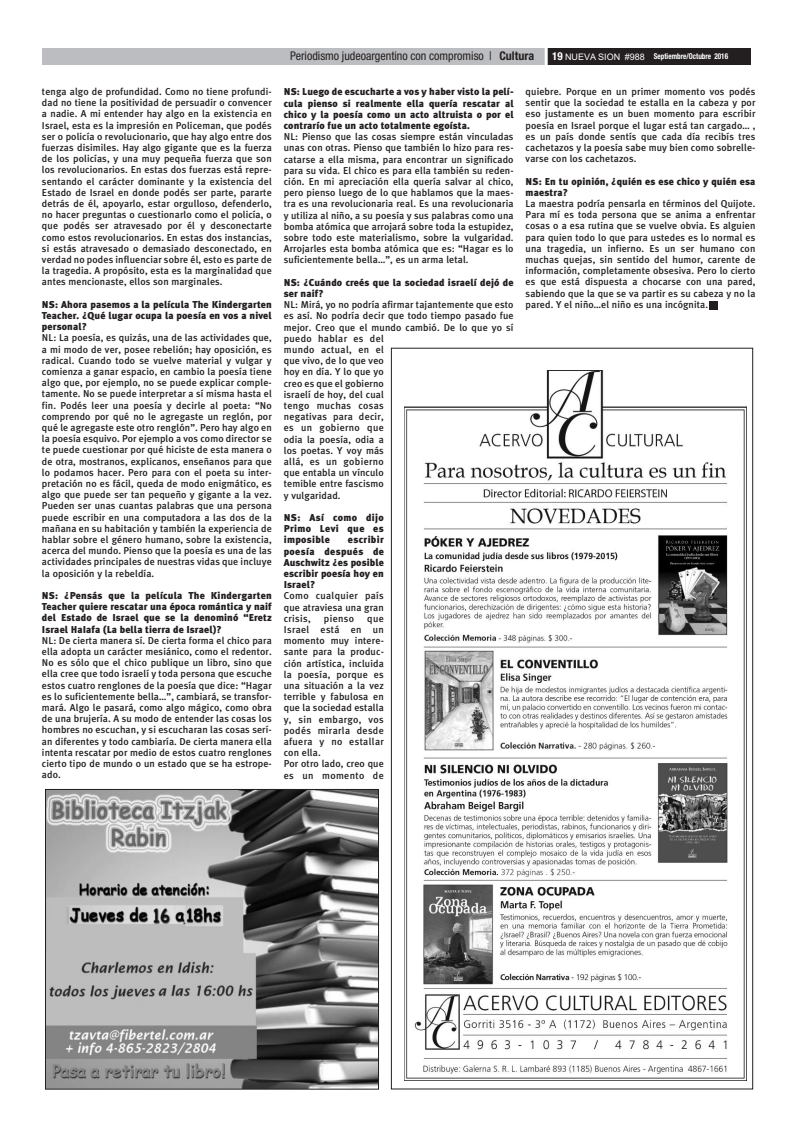
<style>
.page{position:relative;width:794px;height:1134px;background:#fff}
.page>*{position:absolute;margin:0;border:0;box-sizing:border-box;transform-origin:0 0}
.t1{font:condensed 12px "Helvetica Neue";color:#231f20}
.t2{font:500 10px/11.2px "Meta Plus";letter-spacing:.01em;color:#231f20;text-align:justify}
.t3{font:900 10px/11.2px "Meta Plus";letter-spacing:.01em;color:#231f20;text-align:justify}
.t4{font:700 condensed 8px "Helvetica Neue";color:#fff;scale:.9 1}
.s1{font-weight:700}
.s2{font-size:11px}
.s3{font-family:"Arial";font-weight:400;font-stretch:normal;font-size:9px}
</style>
<div class="page">
<div style="left:474px;top:48px;width:276px;height:17px;background:#231f20"></div>
<div style="left:42px;top:48px;width:504px;height:17px;background:#bcbdc0"></div>
<hr style="left:544px;top:48px;width:3px;height:17px;background:#fff">
<img style="left:47px;top:791px;width:330px;height:297px">
<div style="left:45px;top:789px;width:334px;height:301px;border:1px solid #231f20"></div>
<div style="left:709px;top:301px;width:8px;height:9px;background:#231f20"></div>
<img style="left:404px;top:371px;width:342px;height:710px">
<p class="t2" style="left:42px;top:86px;width:231px">tenga algo de profundidad. Como no tiene profundi&shy;dad no tiene la positividad de persuadir o convencer a nadie. A mi entender hay algo en la existencia en Israel, esta es la impresión en Policeman, que podés ser o policía o revolucionario, que hay algo entre dos fuerzas disimiles. Hay algo gigante que es la fuerza de los policías, y una muy pequeña fuerza que son los revolucionarios. En estas dos fuerzas está repre&shy;sentando el carácter dominante y la existencia del Estado de Israel en donde podés ser parte, pararte detrás de él, apoyarlo, estar orgulloso, defenderlo, no hacer preguntas o cuestionarlo como el policía, o que podés ser atravesado por él y desconectarte como estos revolucionarios. En estas dos instancias, si estás atravesado o demasiado desconectado, en verdad no podes influenciar sobre él, esto es parte de la tragedia. A propósito, esta es la marginalidad que antes mencionaste, ellos son marginales.</p>
<p class="t3" style="left:42px;top:299px;width:231px">NS: Ahora pasemos a la película The Kindergarten Teacher. ¿Qué lugar ocupa la poesía en vos a nivel personal?</p>
<p class="t2" style="left:42px;top:332px;width:231px">NL: La poesía, es quizás, una de las actividades que, a mi modo de ver, posee rebelión; hay oposición, es radical. Cuando todo se vuelve material y vulgar y comienza a ganar espacio, en cambio la poesía tiene algo que, por ejemplo, no se puede explicar comple&shy;tamente. No se puede interpretar a sí misma hasta el fin. Podés leer una poesía y decirle al poeta: “No comprendo por qué no le agregaste un reglón, por qué le agregaste este otro renglón”. Pero hay algo en la poesía esquivo. Por ejemplo a vos como director se te puede cuestionar por qué hiciste de esta manera o de otra, mostranos, explicanos, enseñanos para que lo podamos hacer. Pero para con el poeta su inter&shy;pretación no es fácil, queda de modo enigmático, es algo que puede ser tan pequeño y gigante a la vez.<br>Pueden ser unas cuantas palabras que una persona puede escribir en una computadora a las dos de la mañana en su habitación y también la experiencia de hablar sobre el género humano, sobre la existencia, acerca del mundo. Pienso que la poesía es una de las actividades principales de nuestras vidas que incluye la oposición y la rebeldía.</p>
<p class="t3" style="left:42px;top:590px;width:231px">NS: ¿Pensás que la película The Kindergarten Teacher quiere rescatar una época romántica y naif del Estado de Israel que se la denominó “Eretz Israel HaIafa (La bella tierra de Israel)?</p>
<p class="t2" style="left:42px;top:635px;width:231px">NL: De cierta manera sí. De cierta forma el chico para ella adopta un carácter mesiánico, como el redentor.<br>No es sólo que el chico publique un libro, sino que ella cree que todo israelí y toda persona que escuche estos cuatro renglones de la poesía que dice: “Hagar es lo suficientemente bella…”, cambiará, se transfor&shy;mará. Algo le pasará, como algo mágico, como obra de una brujería. A su modo de entender las cosas los hombres no escuchan, y si escucharan las cosas serí&shy;an diferentes y todo cambiaría. De cierta manera ella intenta rescatar por medio de estos cuatro renglones cierto tipo de mundo o un estado que se ha estrope&shy;ado.</p>
<p class="t1" style="left:290px;top:52px;width:245px">Periodismo judeoargentino con compromiso | <span class="s1">Cultura</span></p>
<p class="t4" style="left:552px;top:54px;width:197px"><span class="s2">19</span> <span class="s3">NUEVA SION #988</span> Septiembre/Octubre 2016</p>
<p class="t3" style="left:284px;top:86px;width:231px">NS: Luego de escucharte a vos y haber visto la pelí&shy;cula pienso si realmente ella quería rescatar al chico y la poesía como un acto altruista o por el contrarío fue un acto totalmente egoísta.</p>
<p class="t2" style="left:284px;top:131px;width:231px">NL: Pienso que las cosas siempre están vinculadas unas con otras. Pienso que también lo hizo para res&shy;catarse a ella misma, para encontrar un significado para su vida. El chico es para ella también su reden&shy;ción. En mi apreciación ella quería salvar al chico, pero pienso luego de lo que hablamos que la maes&shy;tra es una revolucionaria real. Es una revolucionaria y utiliza al niño, a su poesía y sus palabras como una bomba atómica que arrojará sobre toda la estupidez, sobre todo este materialismo, sobre la vulgaridad.<br>Arrojarles esta bomba atómica que es: “Hagar es lo suficientemente bella…”, es un arma letal.</p>
<p class="t3" style="left:284px;top:277px;width:231px">NS: ¿Cuándo creés que la sociedad israelí dejó de ser naif?</p>
<p class="t2" style="left:284px;top:299px;width:231px;text-align:left">NL: Mirá, yo no podría afirmar tajantemente que esto es así. No podría decir que todo tiempo pasado fue mejor. Creo que el mundo cambió. De lo que yo sí puedo hablar es del<br>mundo actual, en el<br>que vivo, de lo que veo<br>hoy en día. Y lo que yo<br>creo es que el gobierno<br>israelí de hoy, del cual<br>tengo muchas cosas<br>negativas para decir,<br>es un gobierno que<br>odia la poesía, odia a<br>los poetas. Y voy más<br>allá, es un gobierno<br>que entabla un vínculo<br>temible entre fascismo<br>y vulgaridad.</p>
<p class="t3" style="left:284px;top:512px;width:102px">NS: Así como dijo Primo Levi que es imposible</p>
<p class="t3" style="left:284px;top:534px;width:102px;text-indent:64px">escribir poesía después de Auschwitz ¿es posible escribir poesía hoy en Israel?</p>
<p class="t2" style="left:284px;top:590px;width:102px">Como cualquier país que atraviesa una gran crisis,</p>
<p class="t2" style="left:324px;top:613px;width:32px">pienso</p>
<p class="t2" style="left:284px;top:613px;width:102px;text-align:left;text-indent:83px">que<br>Israel está en un momento muy intere&shy;sante para la produc&shy;ción artística, incluida la poesía, porque es una situación a la vez terrible y fabulosa en que la sociedad estalla y, sin embargo, vos podés mirarla desde afuera y no estallar con ella.<br>Por otro lado, creo que es un momento de</p>
<p class="t2" style="left:525px;top:86px;width:231px">quiebre. Porque en un primer momento vos podés sentir que la sociedad te estalla en la cabeza y por eso justamente es un buen momento para escribir poesía en Israel porque el lugar está tan cargado… , es un país donde sentís que cada día recibís tres cachetazos y la poesía sabe muy bien como sobrelle&shy;varse con los cachetazos.</p>
<p class="t3" style="left:525px;top:176px;width:231px">NS: En tu opinión, ¿quién es ese chico y quién esa maestra?</p>
<p class="t2" style="left:525px;top:198px;width:231px">La maestra podría pensarla en términos del Quijote.<br>Para mí es toda persona que se anima a enfrentar cosas o a esa rutina que se vuelve obvia. Es alguien para quien todo lo que para ustedes es lo normal es una tragedia, un infierno. Es un ser humano con muchas quejas, sin sentido del humor, carente de información, completamente obsesiva. Pero lo cierto es que está dispuesta a chocarse con una pared, sabiendo que la que se va partir es su cabeza y no la pared. Y el niño…el niño es una incógnita.</p>
</div>
